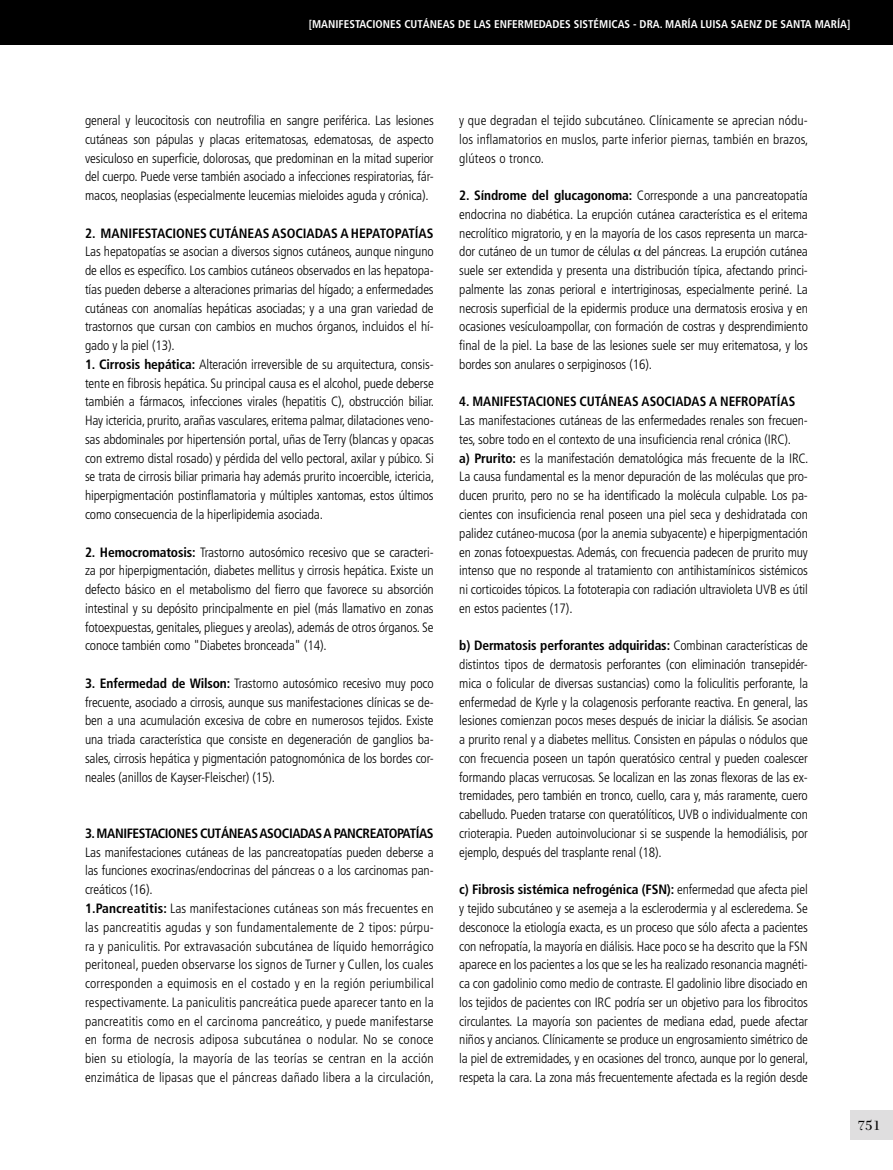
<style>
.page{position:relative;width:893px;height:1170px;background:#fff}
.page>*{position:absolute;margin:0;border:0;box-sizing:border-box;transform-origin:0 0}
.t1{font:19.5px "Filosofia Grand Caps";color:#000;scale:1.1 1}
.t2{font:300 condensed 13.5px/18.8px "Frutiger";letter-spacing:-.01em;color:#000;text-align:justify}
.t3{font:300 condensed 13.5px/18.8px "Frutiger";letter-spacing:.01em;color:#000}
.t4{font:700 condensed 13.5px "Frutiger";letter-spacing:-.015em;color:#000}
.t5{font:700 condensed 11.25px "Frutiger";color:#fff}
.s1{font-weight:700}
.s2{font-family:"Times";font-weight:400;font-stretch:normal}
</style>
<div class="page">
<div style="left:850px;top:1110px;width:43px;height:30px;background:#dfdedf"></div>
<div style="left:0;top:0;width:893px;height:44px;background:#000"></div>
<p class="t5" style="left:309px;top:17px;width:26px">[Manifest</p>
<p class="t5" style="left:360px;top:17px;width:14px">aciones</p>
<p class="t5" style="left:404px;top:17px;width:8px">cutáne</p>
<p class="t5" style="left:443px;top:17px;width:59px">asde lasenfermed</p>
<p class="t5" style="left:546px;top:17px;width:14px">ades</p>
<p class="t5" style="left:574px;top:17px;width:6px">sist</p>
<p class="t5" style="left:594px;top:17px;width:258px">émicas - DrA. María Luisa Saen z de SANTA MARÍA]</p>
<p class="t2" style="left:85px;top:111px;width:350px">general y leucocitosis con neutrofilia en sangre periférica. Las lesiones cutáneas son pápulas y placas eritematosas, edematosas, de aspecto vesiculoso en superficie, dolorosas, que predominan en la mitad superior del cuerpo. Puede verse también asociado a infecciones respiratorias, fár&shy;macos, neoplasias (especialmente leucemias mieloides aguda y crónica).</p>
<p class="t4" style="left:85px;top:225px;width:350px">2. MANIFESTACIONES CUTÁNEAS ASOCIADAS A HEPATOPATÍAS</p>
<p class="t2" style="left:85px;top:242px;width:350px">Las hepatopatías se asocian a diversos signos cutáneos, aunque ninguno de ellos es específico. Los cambios cutáneos observados en las hepatopa&shy;tías pueden deberse a alteraciones primarias del hígado; a enfermedades cutáneas con anomalías hepáticas asociadas; y a una gran variedad de trastornos que cursan con cambios en muchos órganos, incluidos el hí&shy;gado y la piel (13).</p>
<p class="t2" style="left:85px;top:355px;width:351px"><span class="s1">1. Cirrosis hepática:</span> Alteración irreversible de su arquitectura, consis&shy;tente en fibrosis hepática. Su principal causa es el alcohol, puede deberse también a fármacos, infecciones virales (hepatitis C), obstrucción biliar.<br>Hay ictericia, prurito, arañas vasculares, eritema palmar, dilataciones veno&shy;sas abdominales por hipertensión portal, uñas de Terry (blancas y opacas con extremo distal rosado) y pérdida del vello pectoral, axilar y púbico. Si se trata de cirrosis biliar primaria hay además prurito incoercible, ictericia, hiperpigmentación postinflamatoria y múltiples xantomas, estos últimos como consecuencia de la hiperlipidemia asociada.</p>
<p class="t2" style="left:85px;top:542px;width:350px"><span class="s1">2. Hemocromatosis:</span> Trastorno autosómico recesivo que se caracteri&shy;za por hiperpigmentación, diabetes mellitus y cirrosis hepática. Existe un defecto básico en el metabolismo del fierro que favorece su absorción intestinal y su depósito principalmente en piel (más llamativo en zonas fotoexpuestas, genitales, pliegues y areolas), además de otros órganos. Se conoce también como "Diabetes bronceada" (14).</p>
<p class="t2" style="left:85px;top:674px;width:350px"><span class="s1">3. Enfermedad de Wilson:</span> Trastorno autosómico recesivo muy poco frecuente, asociado a cirrosis, aunque sus manifestaciones clínicas se de&shy;ben a una acumulación excesiva de cobre en numerosos tejidos. Existe una triada característica que consiste en degeneración de ganglios ba&shy;sales, cirrosis hepática y pigmentación patognomónica de los bordes cor&shy;neales (anillos de Kayser-Fleischer) (15).</p>
<p class="t4" style="left:85px;top:825px;width:350px">3. MANIFESTACIONES CUTÁNEAS ASOCIADAS a PANCREATOPATÍAS</p>
<p class="t3" style="left:85px;top:842px;width:351px">Las manifestaciones cutáneas de las pancreatopatías pueden deberse a las funciones exocrinas/endocrinas del páncreas o a los carcinomas pan&shy;creáticos (16).<br><span class="s1">1.Pancreatitis:</span> Las manifestaciones cutáneas son más frecuentes en las pancreatitis agudas y son fundamentalemente de 2 tipos: púrpu&shy;ra y paniculitis. Por extravasación subcutánea de líquido hemorrágico peritoneal, pueden observarse los signos de Turner y Cullen, los cuales corresponden a equimosis en el costado y en la región periumbilical respectivamente. La paniculitis pancreática puede aparecer tanto en la pancreatitis como en el carcinoma pancreático, y puede manifestarse en forma de necrosis adiposa subcutánea o nodular. No se conoce bien su etiología, la mayoría de las teorías se centran en la acción enzimática de lipasas que el páncreas dañado libera a la circulación,</p>
<p class="t2" style="left:459px;top:111px;width:351px">y que degradan el tejido subcutáneo. Clínicamente se aprecian nódu&shy;los inflamatorios en muslos, parte inferior piernas, también en brazos, glúteos o tronco.</p>
<p class="t2" style="left:459px;top:186px;width:350px"><span class="s1">2. Síndrome del glucagonoma:</span> Corresponde a una pancreatopatía endocrina no diabética. La erupción cutánea característica es el eritema necrolítico migratorio, y en la mayoría de los casos representa un marca&shy;dor cutáneo de un tumor de células <span class="s2">α</span> del páncreas. La erupción cutánea suele ser extendida y presenta una distribución típica, afectando princi&shy;palmente las zonas perioral e intertriginosas, especialmente periné. La necrosis superficial de la epidermis produce una dermatosis erosiva y en ocasiones vesículoampollar, con formación de costras y desprendimiento final de la piel. La base de las lesiones suele ser muy eritematosa, y los bordes son anulares o serpiginosos (16).</p>
<p class="t4" style="left:459px;top:393px;width:338px">4. MANIFESTACIONES CUTÁNEAS ASOCIADAS A NEFROPATÍAS</p>
<p class="t2" style="left:459px;top:411px;width:351px;text-align:left">Las manifestaciones cutáneas de las enfermedades renales son frecuen&shy;tes, sobre todo en el contexto de una insuficiencia renal crónica (IRC).<br><span class="s1">a) Prurito:</span> es la manifestación dematológica más frecuente de la IRC.<br>La causa fundamental es la menor depuración de las moléculas que pro&shy;ducen prurito, pero no se ha identificado la molécula culpable. Los pa&shy;cientes con insuficiencia renal poseen una piel seca y deshidratada con palidez cutáneo-mucosa (por la anemia subyacente) e hiperpigmentación en zonas fotoexpuestas. Además, con frecuencia padecen de prurito muy intenso que no responde al tratamiento con antihistamínicos sistémicos ni corticoides tópicos. La fototerapia con radiación ultravioleta UVB es útil en estos pacientes (17).</p>
<p class="t2" style="left:459px;top:636px;width:350px"><span class="s1">b) Dermatosis perforantes adquiridas:</span> Combinan características de distintos tipos de dermatosis perforantes (con eliminación transepidér&shy;mica o folicular de diversas sustancias) como la foliculitis perforante, la enfermedad de Kyrle y la colagenosis perforante reactiva. En general, las lesiones comienzan pocos meses después de iniciar la diálisis. Se asocian a prurito renal y a diabetes mellitus. Consisten en pápulas o nódulos que con frecuencia poseen un tapón queratósico central y pueden coalescer formando placas verrucosas. Se localizan en las zonas flexoras de las ex&shy;tremidades, pero también en tronco, cuello, cara y, más raramente, cuero cabelludo. Pueden tratarse con queratólíticos, UVB o individualmente con crioterapia. Pueden autoinvolucionar si se suspende la hemodiálisis, por ejemplo, después del trasplante renal (18).</p>
<p class="t2" style="left:459px;top:880px;width:351px"><span class="s1">c) Fibrosis sistémica nefrogénica (FSN):</span> enfermedad que afecta piel y tejido subcutáneo y se asemeja a la esclerodermia y al escleredema. Se desconoce la etiología exacta, es un proceso que sólo afecta a pacientes con nefropatía, la mayoría en diálisis. Hace poco se ha descrito que la FSN aparece en los pacientes a los que se les ha realizado resonancia magnéti&shy;ca con gadolinio como medio de contraste. El gadolinio libre disociado en los tejidos de pacientes con IRC podría ser un objetivo para los fibrocitos circulantes. La mayoría son pacientes de mediana edad, puede afectar niños y ancianos. Clínicamente se produce un engrosamiento simétrico de la piel de extremidades, y en ocasiones del tronco, aunque por lo general, respeta la cara. La zona más frecuentemente afectada es la región desde</p>
<h1 class="t1" style="left:857px;top:1113px;width:23px">751</h1>
</div>
